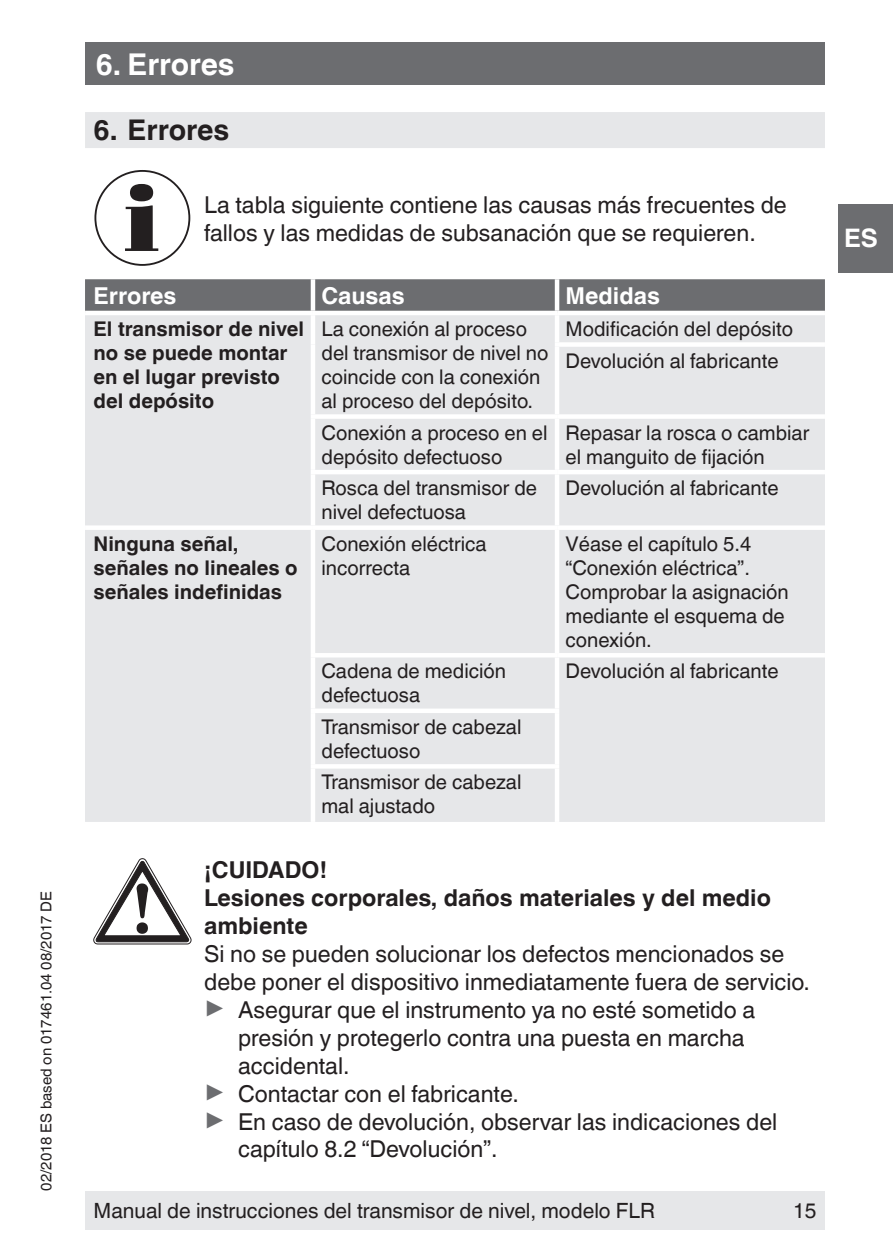
<style>
.page{position:relative;width:893px;height:1259px;background:#fff}
.page>*{position:absolute;margin:0;border:0;box-sizing:border-box;transform-origin:0 0}
.t1{font:700 30px "Helvetica World";color:#fff}
.t2{font:700 28.5px "Helvetica World";color:#231f20}
.t3{font:700 25.5px "Helvetica World";color:#fff}
.t4{font:23.4px/27.9px "Helvetica World";color:#231f20}
.t5{font:700 23.4px/27.9px "Helvetica World";color:#231f20}
.t6{font:700 23.4px "Helvetica World";color:#fff}
.t7{font:21px "Helvetica World";color:#231f20}
.t8{font:20.4px/24px "Helvetica World";color:#231f20}
.t9{font:700 20.4px/24px "Helvetica World";color:#231f20}
.t10{font:15px "Helvetica World";color:#231f20}
.s1{font-size:26.4px;color:#6c6d70}
</style>
<div class="page">
<div style="left:85px;top:1191px;width:740px;height:38px;background:#e6e7e9"></div>
<div style="left:838px;top:204px;width:55px;height:68px;background:#6c6d70"></div>
<div style="left:85px;top:43px;width:740px;height:42px;background:#6c6d70"></div>
<div style="left:85px;top:112px;width:740px;height:36px;background:#e6e7e9"></div>
<div style="left:85px;top:279px;width:740px;height:32px;background:#6c6d70"></div>
<div style="left:85px;top:315px;width:740px;height:507px;background:#e6e7e9"></div>
<hr style="left:311px;top:279px;width:4px;height:32px;background:#fff">
<hr style="left:555px;top:279px;width:4px;height:32px;background:#fff">
<hr style="left:555px;top:315px;width:4px;height:27px;background:#fff">
<div style="left:555px;top:342px;width:270px;height:5px;background:#fff"></div>
<hr style="left:555px;top:347px;width:4px;height:67px;background:#fff">
<hr style="left:311px;top:419px;width:4px;height:51px;background:#fff">
<hr style="left:557px;top:653px;width:268px;height:4px;background:#fff">
<hr style="left:555px;top:657px;width:4px;height:51px;background:#fff">
<hr style="left:555px;top:713px;width:4px;height:51px;background:#fff">
<hr style="left:555px;top:768px;width:4px;height:54px;background:#fff">
<div style="left:85px;top:525px;width:228px;height:5px;background:#fff"></div>
<hr style="left:311px;top:530px;width:4px;height:123px;background:#fff">
<hr style="left:311px;top:657px;width:4px;height:51px;background:#fff">
<hr style="left:311px;top:713px;width:4px;height:51px;background:#fff">
<hr style="left:311px;top:768px;width:4px;height:54px;background:#fff">
<hr style="left:555px;top:419px;width:4px;height:51px;background:#fff">
<hr style="left:311px;top:470px;width:246px;height:4px;background:#fff">
<hr style="left:311px;top:474px;width:4px;height:51px;background:#fff">
<hr style="left:557px;top:470px;width:268px;height:4px;background:#fff">
<hr style="left:555px;top:474px;width:4px;height:51px;background:#fff">
<div style="left:313px;top:525px;width:244px;height:5px;background:#fff"></div>
<div style="left:557px;top:525px;width:268px;height:5px;background:#fff"></div>
<hr style="left:555px;top:530px;width:4px;height:123px;background:#fff">
<hr style="left:311px;top:315px;width:4px;height:29px;background:#fff">
<hr style="left:311px;top:344px;width:4px;height:70px;background:#fff">
<div style="left:311px;top:414px;width:246px;height:5px;background:#fff"></div>
<div style="left:557px;top:414px;width:268px;height:5px;background:#fff"></div>
<hr style="left:311px;top:653px;width:246px;height:4px;background:#fff">
<div style="left:311px;top:708px;width:248px;height:5px;background:#fff"></div>
<hr style="left:311px;top:764px;width:248px;height:4px;background:#fff">
<svg style="left:125px;top:184px;width:33px;height:67px"></svg>
<div style="left:94px;top:170px;width:96px;height:96px;border:2px solid #231f20;border-radius:50%"></div>
<svg style="left:94px;top:858px;width:97px;height:86px"></svg>
<p class="t10" style="left:38px;top:1190px;width:301px;rotate:-90deg">02/2018 ES based on 017461.04 08/2017 DE</p>
<h1 class="t1" style="left:96px;top:47px;width:140px">6. Errores</h1>
<h2 class="t2" style="left:94px;top:113px;width:137px">6. Errores</h2>
<p class="t4" style="left:204px;top:191px;width:584px">La tabla siguiente contiene las causas más frecuentes de fallos y las medidas de subsanación que se requieren.</p>
<p class="t6" style="left:94px;top:283px;width:84px">Errores</p>
<p class="t6" style="left:321px;top:283px;width:85px">Causas</p>
<p class="t6" style="left:565px;top:283px;width:96px">Medidas</p>
<p class="t9" style="left:94px;top:317px;width:212px">El transmisor de nivel no se puede montar en el lugar previsto del depósito</p>
<p class="t8" style="left:321px;top:317px;width:228px">La conexión al proceso del transmisor de nivel no coincide con la conexión al proceso del depósito.</p>
<p class="t8" style="left:566px;top:313px;width:229px;line-height:31.5px">Modificación del depósito<br>Devolución al fabricante</p>
<p class="t8" style="left:321px;top:420px;width:228px">Conexión a proceso en el depósito defectuoso</p>
<p class="t8" style="left:566px;top:420px;width:245px">Repasar la rosca o cambiar el manguito de fijación</p>
<p class="t8" style="left:321px;top:476px;width:217px">Rosca del transmisor de nivel defectuosa</p>
<p class="t8" style="left:566px;top:476px;width:215px">Devolución al fabricante</p>
<p class="t9" style="left:94px;top:531px;width:206px">Ninguna señal, señales no lineales o señales indefinidas</p>
<p class="t8" style="left:321px;top:531px;width:167px">Conexión eléctrica incorrecta</p>
<p class="t8" style="left:566px;top:531px;width:225px">Véase el capítulo 5.4 “Conexión eléctrica”.<br>Comprobar la asignación mediante el esquema de conexión.</p>
<p class="t8" style="left:321px;top:659px;width:186px">Cadena de medición defectuosa</p>
<p class="t8" style="left:566px;top:659px;width:215px">Devolución al fabricante</p>
<p class="t8" style="left:321px;top:715px;width:201px">Transmisor de cabezal defectuoso</p>
<p class="t8" style="left:321px;top:770px;width:201px">Transmisor de cabezal mal ajustado</p>
<p class="t5" style="left:204px;top:856px;width:568px">¡CUIDADO!<br>Lesiones corporales, daños materiales y del medio ambiente</p>
<p class="t4" style="left:204px;top:940px;width:582px">Si no se pueden solucionar los defectos mencionados se</p>
<p class="t4" style="left:204px;top:968px;width:607px">debe poner el dispositivo inmediatamente fuera de servicio.</p>
<p class="t4" style="left:204px;top:996px;width:553px"><span class="s1">▶</span> Asegurar que el instrumento ya no esté sometido a</p>
<p class="t4" style="left:238px;top:1023px;width:508px">presión y protegerlo contra una puesta en marcha</p>
<p class="t4" style="left:238px;top:1051px;width:113px">accidental.</p>
<p class="t4" style="left:204px;top:1079px;width:316px"><span class="s1">▶</span> Contactar con el fabricante.</p>
<p class="t4" style="left:204px;top:1107px;width:575px"><span class="s1">▶</span> En caso de devolución, observar las indicaciones del</p>
<p class="t4" style="left:238px;top:1135px;width:261px">capítulo 8.2 “Devolución”.</p>
<p class="t7" style="left:94px;top:1198px;width:563px">Manual de instrucciones del transmisor de nivel, modelo FLR</p>
<p class="t7" style="left:793px;top:1198px;width:25px">15</p>
<p class="t3" style="left:844px;top:224px;width:35px">ES</p>
</div>
